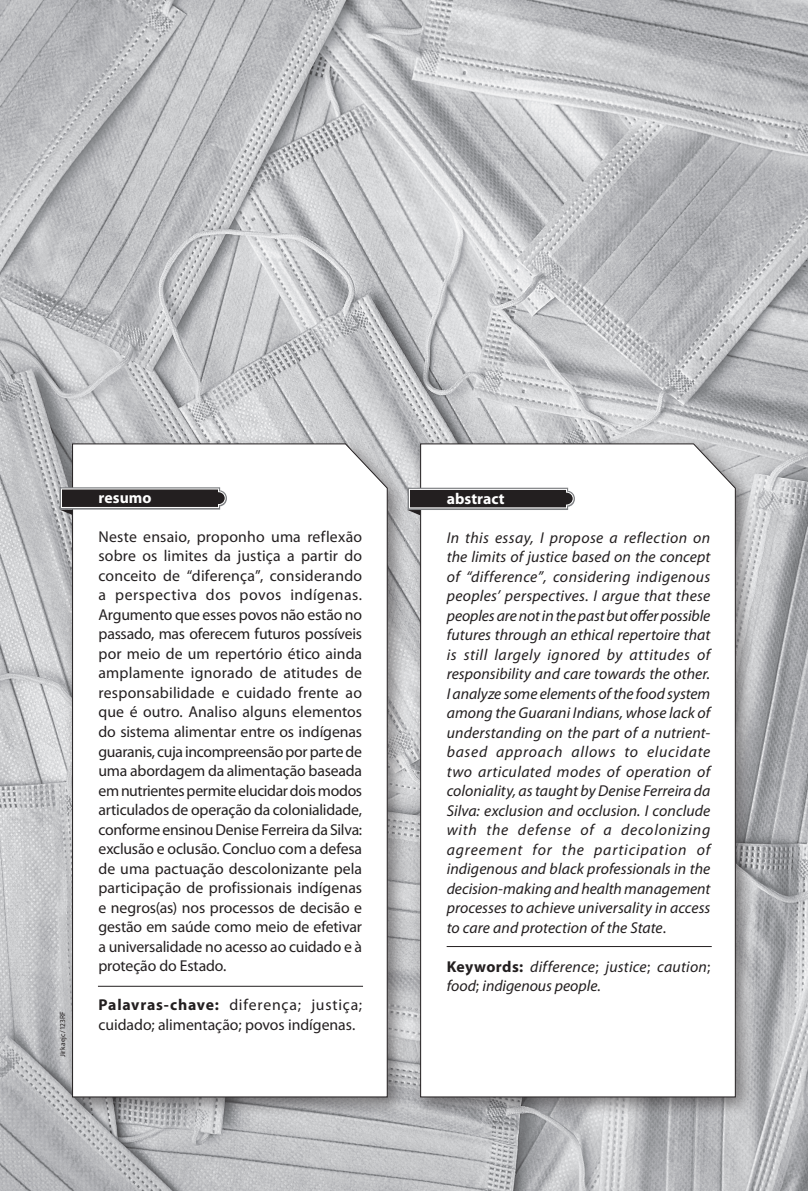
<style>
.page{position:relative;width:808px;height:1191px;background:#fff}
.page>*{position:absolute;margin:0;border:0;box-sizing:border-box;transform-origin:0 0}
.t1{font:15.75px/19.5px "Myriad Pro";letter-spacing:-.005em;color:#231f20;text-align:justify}
.t2{font:italic 15.75px/19.5px "Myriad Pro";letter-spacing:.005em;color:#231f20;text-align:justify}
.t3{font:700 15.75px "Myriad Pro";letter-spacing:.005em;color:#fff}
.t4{font:7.5px "Myriad Pro";letter-spacing:.015em;color:#231f20}
.s1{font-weight:700}
.s2{font-style:normal}
.s3{font-weight:700;font-style:normal}
</style>
<div class="page">
<img style="left:0;top:0;width:808px;height:1191px">
<div style="left:64px;top:435px;width:343px;height:682px;background:#231f20;opacity:.5"></div>
<svg style="left:72px;top:443px;width:316px;height:654px"></svg>
<div style="left:412px;top:435px;width:343px;height:682px;background:#231f20;opacity:.5"></div>
<svg style="left:420px;top:443px;width:316px;height:654px"></svg>
<svg style="left:60px;top:487px;width:167px;height:28px"></svg>
<svg style="left:408px;top:488px;width:167px;height:27px"></svg>
<hr style="left:98px;top:986px;width:265px;height:1px;background:#231f20">
<hr style="left:447px;top:946px;width:265px;height:1px;background:#231f20">
<p class="t4" style="left:58px;top:1057px;width:47px;rotate:-90deg">Jirkaejc/123RF</p>
<p class="t3" style="left:98px;top:487px;width:55px">resumo</p>
<p class="t1" style="left:98px;top:526px;width:265px">Neste ensaio, proponho uma reflexão sobre os limites da justiça a partir do conceito de “diferença”, considerando a perspectiva dos povos indígenas.<br>Argumento que esses povos não estão no passado, mas oferecem futuros possíveis por meio de um repertório ético ainda amplamente ignorado de atitudes de responsabilidade e cuidado frente ao que é outro. Analiso alguns elementos do sistema alimentar entre os indígenas guaranis, cuja incompreensão por parte de uma abordagem da alimentação baseada em nutrientes permite elucidar dois modos articulados de operação da colonialidade, conforme ensinou Denise Ferreira da Silva: exclusão e oclusão. Concluo com a defesa de uma pactuação descolonizante pela participação de profissionais indígenas e negros(as) nos processos de decisão e gestão em saúde como meio de efetivar a universalidade no acesso ao cuidado e à proteção do Estado.</p>
<p class="t1" style="left:98px;top:994px;width:265px"><span class="s1">Palavras-chave:</span> diferença; justiça; cuidado; alimentação; povos indígenas.</p>
<p class="t3" style="left:447px;top:488px;width:59px">abstract</p>
<p class="t2" style="left:447px;top:527px;width:265px">In this essay, I propose a reflection on the limits of justice based on the concept of “difference”, considering indigenous peoples’ perspectives. I argue that these peoples are not in the past but offer possible futures through an ethical repertoire that is still largely ignored by attitudes of responsibility and care towards the other.<br>I analyze some elements of the food system among the Guarani Indians, whose lack of understanding on the part of a nutrient&shy;based approach allows to elucidate two articulated modes of operation of coloniality, as taught by Denise Ferreira da Silva: exclusion and occlusion. I conclude with the defense of a decolonizing agreement for the participation of indigenous and black professionals in the decision-making and health management processes to achieve universality in access to care and protection of the State<span class="s2">.</span></p>
<p class="t2" style="left:447px;top:956px;width:265px"><span class="s3">Keywords:</span> difference<span class="s2">;</span> justice<span class="s2">;</span> caution<span class="s2">; </span>food<span class="s2">;</span> indigenous people<span class="s2">.</span></p>
</div>
